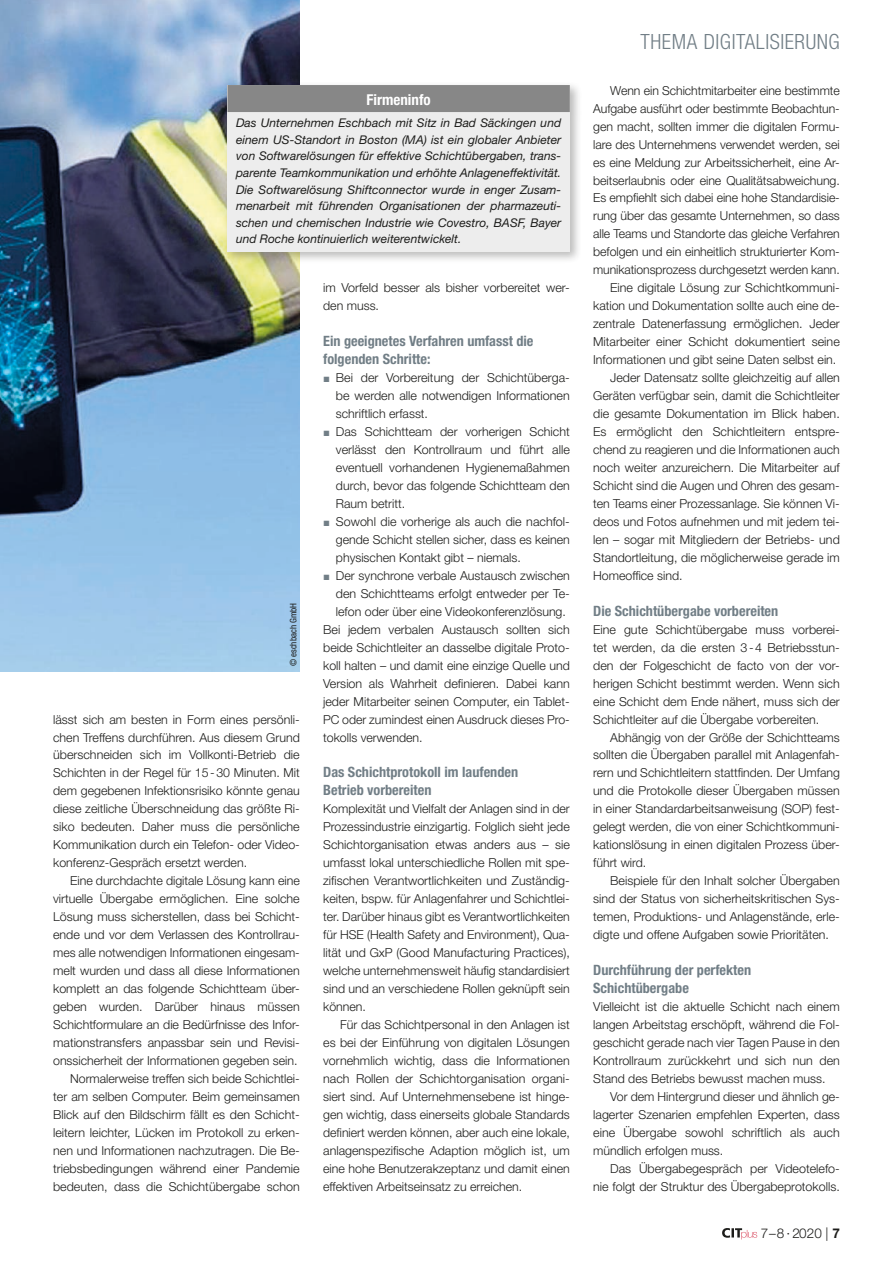
<style>
.page{position:relative;width:893px;height:1263px;background:#fff}
.page>*{position:absolute;margin:0;border:0;box-sizing:border-box;transform-origin:0 0}
.t1{font:300 condensed 21px "Helvetica Neue LT Std";letter-spacing:.025em;color:#717e86}
.t2{font:700 condensed 15px "Helvetica Neue LT Std";color:#fff}
.t3{font:700 condensed 14.25px/18px "Helvetica Neue LT Std";color:#717e86}
.t4{font:300 13.5px "Helvetica Neue LT Std";color:#1d1d1b}
.t5{font:300 12.3px/18px "Helvetica Neue LT Std";color:#1d1d1b;text-align:justify}
.t6{font:italic 12px/16.5px "Helvetica Neue LT Std";color:#1d1d1b;text-align:justify}
.t7{font:condensed 9px "Helvetica Neue LT Std";color:#1d1d1b}
.s1{color:#717e86}
.s2{font-weight:700}
</style>
<div class="page">
<img style="left:0;top:0;width:300px;height:671px">
<div style="left:223px;top:81px;width:359px;height:183px;background:#1d1d1b;opacity:.3"></div>
<div style="left:227px;top:85px;width:343px;height:166px;background:#ededed"></div>
<div style="left:227px;top:85px;width:343px;height:27px;background:#878787"></div>
<svg style="left:722px;top:1228px;width:35px;height:11px"></svg>
<p class="t2" style="left:367px;top:90px;width:66px">Firmeninfo</p>
<p class="t6" style="left:236px;top:115px;width:327px">Das Unternehmen Eschbach mit Sitz in Bad Säckingen und einem US-Standort in Boston (MA) ist ein globaler Anbieter von Softwarelösungen für effektive Schichtübergaben, trans&shy;parente Teamkommunikation und erhöhte Anlageneffektivität.<br>Die Softwarelösung Shiftconnector wurde in enger Zusam&shy;menarbeit mit führenden Organisationen der pharmazeuti&shy;schen und chemischen Industrie wie Covestro, BASF, Bayer und Roche kontinuierlich weiterentwickelt.</p>
<p class="t7" style="left:288px;top:666px;width:65px;rotate:-90deg">© eschbach GmbH</p>
<p class="t5" style="left:53px;top:710px;width:248px">lässt sich am besten in Form eines persönli&shy;chen Treffens durchführen. Aus diesem Grund überschneiden sich im Vollkonti-Betrieb die Schichten in der Regel für 15-30 Minuten. Mit dem gegebenen Infektionsrisiko könnte genau diese zeitliche Überschneidung das größte Ri&shy;siko bedeuten. Daher muss die persönliche Kommunikation durch ein Telefon- oder Video&shy;konferenz-Gespräch ersetzt werden.</p>
<p class="t5" style="left:53px;top:872px;width:248px;text-align:right">Eine durchdachte digitale Lösung kann eine virtuelle Übergabe ermöglichen. Eine solche Lösung muss sicherstellen, dass bei Schicht&shy;ende und vor dem Verlassen des Kontrollrau&shy;mes alle notwendigen Informationen eingesam&shy;melt wurden und dass all diese Informationen komplett an das folgende Schichtteam über&shy;geben wurden. Darüber hinaus müssen Schichtformulare an die Bedürfnisse des Infor&shy;mationstransfers anpassbar sein und Revisi&shy;onssicherheit der Informationen gegeben sein.<br>Normalerweise treffen sich beide Schichtlei&shy;ter am selben Computer. Beim gemeinsamen Blick auf den Bildschirm fällt es den Schicht&shy;leitern leichter, Lücken im Protokoll zu erken&shy;nen und Informationen nachzutragen. Die Be&shy;triebsbedingungen während einer Pandemie bedeuten, dass die Schichtübergabe schon</p>
<p class="t5" style="left:323px;top:279px;width:248px">im Vorfeld besser als bisher vorbereitet wer&shy;den muss.</p>
<p class="t3" style="left:323px;top:332px;width:212px">Ein geeignetes Verfahren umfasst die folgenden Schritte:</p>
<p class="t5" style="left:336px;top:368px;width:235px;text-indent:-13px"><span class="s1">▪</span> Bei der Vorbereitung der Schichtüberga&shy;be werden alle notwendigen Informationen schriftlich erfasst.</p>
<p class="t5" style="left:336px;top:422px;width:235px;text-indent:-13px"><span class="s1">▪</span> Das Schichtteam der vorherigen Schicht verlässt den Kontrollraum und führt alle eventuell vorhandenen Hygienemaßahmen durch, bevor das folgende Schichtteam den Raum betritt.</p>
<p class="t5" style="left:336px;top:512px;width:235px;text-indent:-13px"><span class="s1">▪</span> Sowohl die vorherige als auch die nachfol&shy;gende Schicht stellen sicher, dass es keinen physischen Kontakt gibt – niemals.</p>
<p class="t5" style="left:323px;top:566px;width:248px"><span class="s1">▪</span> Der synchrone verbale Austausch zwischen</p>
<p class="t5" style="left:336px;top:584px;width:235px">den Schichtteams erfolgt entweder per Te-</p>
<p class="t5" style="left:336px;top:602px;width:232px">lefon oder über eine Videokonferenzlösung.</p>
<p class="t5" style="left:323px;top:620px;width:248px">Bei jedem verbalen Austausch sollten sich</p>
<p class="t5" style="left:323px;top:638px;width:247px">beide Schichtleiter an dasselbe digitale Proto-</p>
<p class="t5" style="left:323px;top:656px;width:248px">koll halten – und damit eine einzige Quelle und</p>
<p class="t5" style="left:323px;top:674px;width:248px">Version als Wahrheit definieren. Dabei kann</p>
<p class="t5" style="left:323px;top:692px;width:248px">jeder Mitarbeiter seinen Computer, ein Tablet-</p>
<p class="t5" style="left:323px;top:710px;width:248px">PC oder zumindest einen Ausdruck dieses Pro-</p>
<p class="t5" style="left:323px;top:728px;width:101px">tokolls verwenden.</p>
<p class="t3" style="left:323px;top:763px;width:197px">Das Schichtprotokoll im laufenden<br>Betrieb vorbereiten</p>
<p class="t5" style="left:323px;top:800px;width:248px">Komplexität und Vielfalt der Anlagen sind in der Prozessindustrie einzigartig. Folglich sieht jede Schichtorganisation etwas anders aus – sie umfasst lokal unterschiedliche Rollen mit spe&shy;zifischen Verantwortlichkeiten und Zuständig&shy;keiten, bspw. für Anlagenfahrer und Schichtlei&shy;ter. Darüber hinaus gibt es Verantwortlichkeiten für HSE (Health Safety and Environment), Qua&shy;lität und GxP (Good Manufacturing Practices), welche unternehmensweit häufig standardisiert sind und an verschiedene Rollen geknüpft sein können.</p>
<p class="t5" style="left:323px;top:1015px;width:248px;text-indent:17px">Für das Schichtpersonal in den Anlagen ist es bei der Einführung von digitalen Lösungen vornehmlich wichtig, dass die Informationen nach Rollen der Schichtorganisation organi&shy;siert sind. Auf Unternehmensebene ist hinge&shy;gen wichtig, dass einerseits globale Standards definiert werden können, aber auch eine lokale, anlagenspezifische Adaption möglich ist, um eine hohe Benutzerakzeptanz und damit einen effektiven Arbeitseinsatz zu erreichen.</p>
<h1 class="t1" style="left:641px;top:29px;width:201px">THEMA DIGITALISIERUNG</h1>
<p class="t5" style="left:610px;top:81px;width:231px">Wenn ein Schichtmitarbeiter eine bestimmte</p>
<p class="t5" style="left:593px;top:99px;width:248px">Aufgabe ausführt oder bestimmte Beobachtun-</p>
<p class="t5" style="left:593px;top:117px;width:248px">gen macht, sollten immer die digitalen Formu-</p>
<p class="t5" style="left:593px;top:135px;width:248px">lare des Unternehmens verwendet werden, sei</p>
<p class="t5" style="left:593px;top:153px;width:248px">es eine Meldung zur Arbeitssicherheit, eine Ar-</p>
<p class="t5" style="left:593px;top:171px;width:248px">beitserlaubnis oder eine Qualitätsabweichung.</p>
<p class="t5" style="left:593px;top:189px;width:248px">Es empfiehlt sich dabei eine hohe Standardisie-</p>
<p class="t5" style="left:593px;top:207px;width:248px">rung über das gesamte Unternehmen, so dass</p>
<p class="t5" style="left:593px;top:225px;width:248px">alle Teams und Standorte das gleiche Verfahren</p>
<p class="t5" style="left:593px;top:243px;width:248px">befolgen und ein einheitlich strukturierter Kom-</p>
<p class="t5" style="left:593px;top:261px;width:248px">munikationsprozess durchgesetzt werden kann.</p>
<p class="t5" style="left:610px;top:279px;width:231px">Eine digitale Lösung zur Schichtkommuni-</p>
<p class="t5" style="left:593px;top:297px;width:248px">kation und Dokumentation sollte auch eine de-</p>
<p class="t5" style="left:593px;top:315px;width:248px">zentrale Datenerfassung ermöglichen. Jeder</p>
<p class="t5" style="left:593px;top:333px;width:248px">Mitarbeiter einer Schicht dokumentiert seine</p>
<p class="t5" style="left:593px;top:351px;width:245px">Informationen und gibt seine Daten selbst ein.</p>
<p class="t5" style="left:610px;top:368px;width:231px">Jeder Datensatz sollte gleichzeitig auf allen</p>
<p class="t5" style="left:593px;top:386px;width:248px">Geräten verfügbar sein, damit die Schichtleiter</p>
<p class="t5" style="left:593px;top:404px;width:248px">die gesamte Dokumentation im Blick haben.</p>
<p class="t5" style="left:593px;top:422px;width:248px">Es ermöglicht den Schichtleitern entspre-</p>
<p class="t5" style="left:593px;top:440px;width:248px">chend zu reagieren und die Informationen auch</p>
<p class="t5" style="left:593px;top:458px;width:248px">noch weiter anzureichern. Die Mitarbeiter auf</p>
<p class="t5" style="left:593px;top:476px;width:248px">Schicht sind die Augen und Ohren des gesam-</p>
<p class="t5" style="left:593px;top:494px;width:248px">ten Teams einer Prozessanlage. Sie können Vi-</p>
<p class="t5" style="left:593px;top:512px;width:248px">deos und Fotos aufnehmen und mit jedem tei-</p>
<p class="t5" style="left:593px;top:530px;width:248px">len – sogar mit Mitgliedern der Betriebs- und</p>
<p class="t5" style="left:593px;top:548px;width:248px">Standortleitung, die möglicherweise gerade im</p>
<p class="t5" style="left:593px;top:566px;width:91px">Homeoffice sind.</p>
<p class="t3" style="left:593px;top:601px;width:187px">Die Schichtübergabe vorbereiten</p>
<p class="t5" style="left:593px;top:620px;width:248px">Eine gute Schichtübergabe muss vorberei&shy;tet werden, da die ersten 3-4 Betriebsstun&shy;den der Folgeschicht de facto von der vor&shy;herigen Schicht bestimmt werden. Wenn sich eine Schicht dem Ende nähert, muss sich der Schichtleiter auf die Übergabe vorbereiten.</p>
<p class="t5" style="left:593px;top:728px;width:248px;text-indent:17px">Abhängig von der Größe der Schichtteams sollten die Übergaben parallel mit Anlagenfah&shy;rern und Schichtleitern stattfinden. Der Umfang und die Protokolle dieser Übergaben müssen in einer Standardarbeitsanweisung (SOP) fest&shy;gelegt werden, die von einer Schichtkommuni&shy;kationslösung in einen digitalen Prozess über&shy;führt wird.</p>
<p class="t5" style="left:593px;top:872px;width:248px;text-indent:17px">Beispiele für den Inhalt solcher Übergaben sind der Status von sicherheitskritischen Sys&shy;temen, Produktions- und Anlagenstände, erle&shy;digte und offene Aufgaben sowie Prioritäten.</p>
<p class="t3" style="left:593px;top:961px;width:160px">Durchführung der perfekten<br>Schichtübergabe</p>
<p class="t5" style="left:593px;top:997px;width:248px">Vielleicht ist die aktuelle Schicht nach einem langen Arbeitstag erschöpft, während die Fol&shy;geschicht gerade nach vier Tagen Pause in den Kontrollraum zurückkehrt und sich nun den Stand des Betriebs bewusst machen muss.</p>
<p class="t5" style="left:593px;top:1087px;width:248px;text-indent:17px">Vor dem Hintergrund dieser und ähnlich ge&shy;lagerter Szenarien empfehlen Experten, dass eine Übergabe sowohl schriftlich als auch mündlich erfolgen muss.</p>
<p class="t5" style="left:593px;top:1159px;width:248px;text-align:right">Das Übergabegespräch per Videotelefo&shy;nie folgt der Struktur des Übergabeprotokolls.</p>
<p class="t4" style="left:761px;top:1224px;width:80px">7–8 · 2020 | <span class="s2">7</span></p>
</div>
